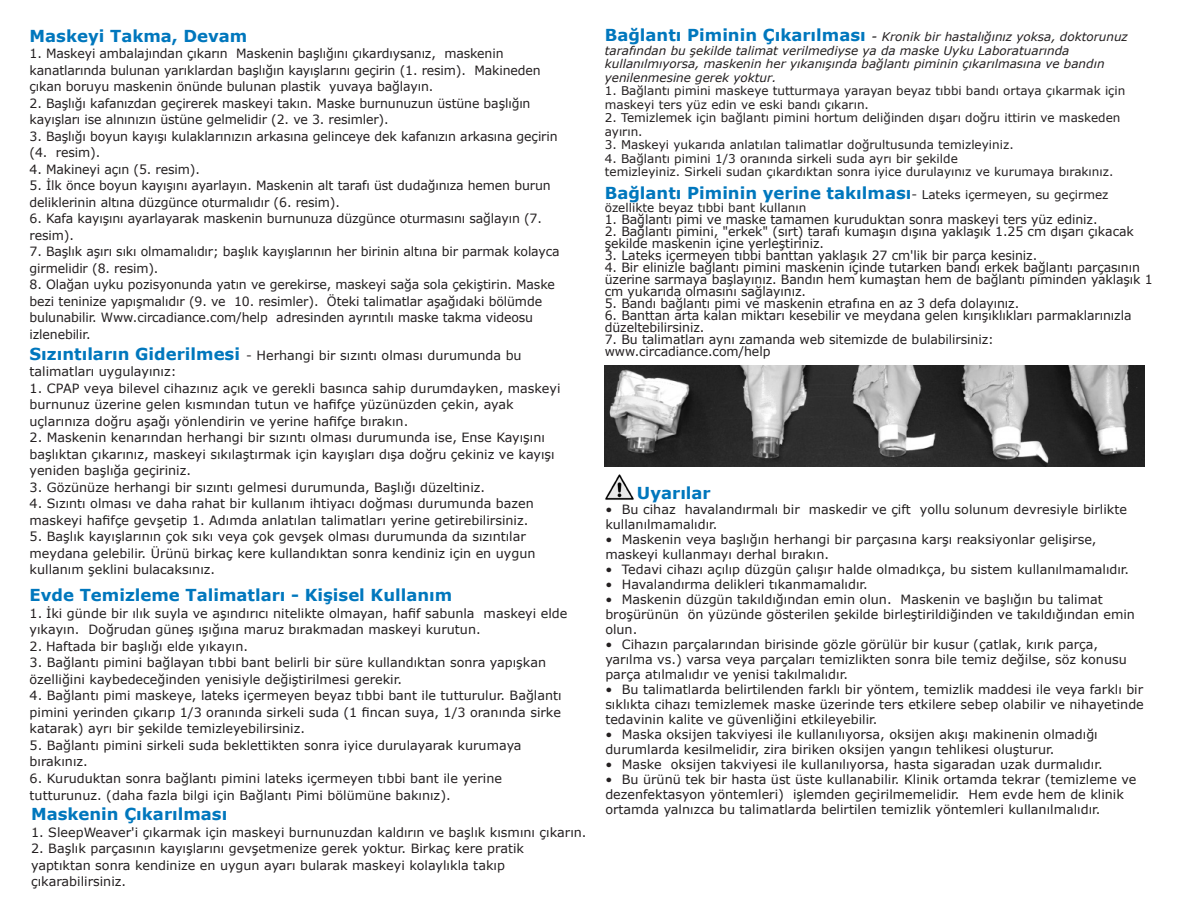
<style>
.page{position:relative;width:1188px;height:918px;background:#fff}
.page>*{position:absolute;margin:0;border:0;box-sizing:border-box;transform-origin:0 0}
.t1{font:700 16.5px "Verdana";color:#0077bd}
.t2{font:12.75px/16.5px "Verdana";color:#231f20}
.t3{font:12px/13.5px "Verdana";color:#231f20}
.t4{font:italic 12px/13.5px "Verdana";color:#231f20}
.s1{font-weight:700;font-style:normal;font-size:16.5px;color:#0077bd}
.s2{font-size:12.75px}
.s3{font-weight:400;font-size:12.75px;color:#231f20}
.s4{font-weight:400;font-size:12px;color:#231f20}
.s5{font-weight:700;font-size:16.5px;color:#0077bd}
</style>
<div class="page">
<img style="left:605px;top:366px;width:540px;height:100px">
<img style="left:605px;top:474px;width:29px;height:26px">
<p class="t4" style="left:605px;top:30px;width:525px"><span class="s1">Bağlantı Piminin Çıkarılması</span> <span class="s2">-</span> Kronik bir hastalığınız yoksa, doktorunuz tarafından bu şekilde talimat verilmediyse ya da maske Uyku Laboratuarında kullanılmıyorsa, maskenin her yıkanışında bağlantı piminin çıkarılmasına ve bandın yenilenmesine gerek yoktur.</p>
<p class="t3" style="left:605px;top:84px;width:522px">1. Bağlantı pimini maskeye tutturmaya yarayan beyaz tıbbi bandı ortaya çıkarmak için</p>
<p class="t3" style="left:605px;top:97px;width:266px">maskeyi ters yüz edin ve eski bandı çıkarın.</p>
<p class="t3" style="left:605px;top:111px;width:517px">2. Temizlemek için bağlantı pimini hortum deliğinden dışarı doğru ittirin ve maskeden ayırın.</p>
<p class="t3" style="left:605px;top:138px;width:410px">3. Maskeyi yukarıda anlatılan talimatlar doğrultusunda temizleyiniz.</p>
<p class="t3" style="left:605px;top:151px;width:355px">4. Bağlantı pimini 1/3 oranında sirkeli suda ayrı bir şekilde</p>
<p class="t3" style="left:605px;top:165px;width:510px">temizleyiniz. Sirkeli sudan çıkardıktan sonra iyice durulayınız ve kurumaya bırakınız.</p>
<p class="t1" style="left:605px;top:181px;width:505px">Bağlantı Piminin yerine takılması<span class="s3">-</span> <span class="s4">Lateks içermeyen, su geçirmez</span></p>
<p class="t3" style="left:605px;top:201px;width:203px">özellikte beyaz tıbbi bant kullanın</p>
<p class="t2" style="left:605px;top:211px;width:494px">1. Bağlantı pimi ve maske tamamen kuruduktan sonra maskeyi ters yüz ediniz.</p>
<p class="t2" style="left:605px;top:223px;width:531px">2. Bağlantı pimini, "erkek" (sırt) tarafı kumaşın dışına yaklaşık 1.25 cm dışarı çıkacak</p>
<p class="t2" style="left:605px;top:235px;width:221px">şekilde maskenin içine yerleştiriniz.</p>
<p class="t2" style="left:605px;top:247px;width:434px">3. Lateks içermeyen tıbbi banttan yaklaşık 27 cm'lik bir parça kesiniz.</p>
<p class="t2" style="left:605px;top:259px;width:537px">4. Bir elinizle bağlantı pimini maskenin içinde tutarken bandı erkek bağlantı parçasının</p>
<p class="t2" style="left:605px;top:271px;width:550px">üzerine sarmaya başlayınız. Bandın hem kumaştan hem de bağlantı piminden yaklaşık 1</p>
<p class="t2" style="left:605px;top:283px;width:203px">cm yukarıda olmasını sağlayınız.</p>
<p class="t2" style="left:605px;top:295px;width:416px">5. Bandı bağlantı pimi ve maskenin etrafına en az 3 defa dolayınız.</p>
<p class="t2" style="left:605px;top:307px;width:528px">6. Banttan arta kalan miktarı kesebilir ve meydana gelen kırışıklıkları parmaklarınızla</p>
<p class="t2" style="left:605px;top:319px;width:101px">düzeltebilirsiniz.</p>
<p class="t2" style="left:605px;top:331px;width:391px">7. Bu talimatları aynı zamanda web sitemizde de bulabilirsiniz:</p>
<p class="t1" style="left:30px;top:24px;width:219px">Maskeyi Takma, Devam</p>
<p class="t2" style="left:30px;top:45px;width:513px">1. Maskeyi ambalajından çıkarın Maskenin başlığını çıkardıysanız, maskenin kanatlarında bulunan yarıklardan başlığın kayışlarını geçirin (1. resim). Makineden çıkan boruyu maskenin önünde bulunan plastik yuvaya bağlayın.</p>
<p class="t2" style="left:30px;top:95px;width:502px">2. Başlığı kafanızdan geçirerek maskeyi takın. Maske burnunuzun üstüne başlığın kayışları ise alnınızın üstüne gelmelidir (2. ve 3. resimler).</p>
<p class="t2" style="left:30px;top:128px;width:530px">3. Başlığı boyun kayışı kulaklarınızın arkasına gelinceye dek kafanızın arkasına geçirin (4. resim).</p>
<p class="t2" style="left:30px;top:161px;width:172px">4. Makineyi açın (5. resim).</p>
<p class="t2" style="left:30px;top:177px;width:523px">5. İlk önce boyun kayışını ayarlayın. Maskenin alt tarafı üst dudağınıza hemen burun deliklerinin altına düzgünce oturmalıdır (6. resim).</p>
<p class="t2" style="left:30px;top:210px;width:514px">6. Kafa kayışını ayarlayarak maskenin burnunuza düzgünce oturmasını sağlayın (7. resim).</p>
<p class="t2" style="left:30px;top:243px;width:532px">7. Başlık aşırı sıkı olmamalıdır; başlık kayışlarının her birinin altına bir parmak kolayca girmelidir (8. resim).</p>
<p class="t2" style="left:30px;top:276px;width:527px">8. Olağan uyku pozisyonunda yatın ve gerekirse, maskeyi sağa sola çekiştirin. Maske bezi teninize yapışmalıdır (9. ve 10. resimler). Öteki talimatlar aşağıdaki bölümde bulunabilir. Www.circadiance.com/help adresinden ayrıntılı maske takma videosu izlenebilir.</p>
<p class="t2" style="left:30px;top:347px;width:494px"><span class="s5">Sızıntıların Giderilmesi</span> - Herhangi bir sızıntı olması durumunda bu</p>
<p class="t2" style="left:605px;top:343px;width:167px">www.circadiance.com/help</p>
<p class="t2" style="left:30px;top:363px;width:149px">talimatları uygulayınız:</p>
<p class="t2" style="left:30px;top:380px;width:532px">1. CPAP veya bilevel cihazınız açık ve gerekli basınca sahip durumdayken, maskeyi</p>
<p class="t2" style="left:30px;top:396px;width:486px">burnunuz üzerine gelen kısmından tutun ve hafifçe yüzünüzden çekin, ayak uçlarınıza doğru aşağı yönlendirin ve yerine hafifçe bırakın.</p>
<p class="t2" style="left:30px;top:429px;width:527px">2. Maskenin kenarından herhangi bir sızıntı olması durumunda ise, Ense Kayışını başlıktan çıkarınız, maskeyi sıkılaştırmak için kayışları dışa doğru çekiniz ve kayışı yeniden başlığa geçiriniz.</p>
<p class="t2" style="left:30px;top:479px;width:457px">3. Gözünüze herhangi bir sızıntı gelmesi durumunda, Başlığı düzeltiniz.</p>
<p class="t2" style="left:30px;top:495px;width:506px">4. Sızıntı olması ve daha rahat bir kullanım ihtiyacı doğması durumunda bazen maskeyi hafifçe gevşetip 1. Adımda anlatılan talimatları yerine getirebilirsiniz.</p>
<p class="t2" style="left:30px;top:528px;width:507px">5. Başlık kayışlarının çok sıkı veya çok gevşek olması durumunda da sızıntılar meydana gelebilir. Ürünü birkaç kere kullandıktan sonra kendiniz için en uygun kullanım şeklini bulacaksınız.</p>
<p class="t1" style="left:30px;top:583px;width:424px">Evde Temizleme Talimatları - Kişisel Kullanım</p>
<p class="t2" style="left:30px;top:605px;width:539px">1. İki günde bir ılık suyla ve aşındırıcı nitelikte olmayan, hafif sabunla maskeyi elde yıkayın. Doğrudan güneş ışığına maruz bırakmadan maskeyi kurutun.</p>
<p class="t2" style="left:30px;top:638px;width:220px">2. Haftada bir başlığı elde yıkayın.</p>
<p class="t2" style="left:30px;top:654px;width:518px">3. Bağlantı pimini bağlayan tıbbi bant belirli bir süre kullandıktan sonra yapışkan özelliğini kaybedeceğinden yenisiyle değiştirilmesi gerekir.</p>
<p class="t2" style="left:30px;top:687px;width:534px;text-align:justify">4. Bağlantı pimi maskeye, lateks içermeyen beyaz tıbbi bant ile tutturulur. Bağlantı pimini yerinden çıkarıp 1/3 oranında sirkeli suda (1 fincan suya, 1/3 oranında sirke katarak) ayrı bir şekilde temizleyebilirsiniz.</p>
<p class="t2" style="left:30px;top:737px;width:494px">5. Bağlantı pimini sirkeli suda beklettikten sonra iyice durulayarak kurumaya bırakınız.</p>
<p class="t2" style="left:30px;top:769px;width:474px;line-height:17.2px">6. Kuruduktan sonra bağlantı pimini lateks içermeyen tıbbi bant ile yerine tutturunuz. (daha fazla bilgi için Bağlantı Pimi bölümüne bakınız).</p>
<p class="t1" style="left:637px;top:481px;width:75px">Uyarılar</p>
<p class="t2" style="left:605px;top:501px;width:523px;line-height:15px">• Bu cihaz havalandırmalı bir maskedir ve çift yollu solunum devresiyle birlikte kullanılmamalıdır.</p>
<p class="t2" style="left:605px;top:531px;width:493px">• Maskenin veya başlığın herhangi bir parçasına karşı reaksiyonlar gelişirse,</p>
<p class="t2" style="left:605px;top:546px;width:225px">maskeyi kullanmayı derhal bırakın.</p>
<p class="t2" style="left:605px;top:561px;width:525px">• Tedavi cihazı açılıp düzgün çalışır halde olmadıkça, bu sistem kullanılmamalıdır.</p>
<p class="t2" style="left:605px;top:576px;width:264px">• Havalandırma delikleri tıkanmamalıdır.</p>
<p class="t2" style="left:605px;top:591px;width:499px">• Maskenin düzgün takıldığından emin olun. Maskenin ve başlığın bu talimat</p>
<p class="t2" style="left:605px;top:606px;width:531px">broşürünün ön yüzünde gösterilen şekilde birleştirildiğinden ve takıldığından emin</p>
<p class="t2" style="left:605px;top:621px;width:34px">olun.</p>
<p class="t2" style="left:605px;top:636px;width:494px">• Cihazın parçalarından birisinde gözle görülür bir kusur (çatlak, kırık parça,</p>
<p class="t2" style="left:605px;top:651px;width:523px">yarılma vs.) varsa veya parçaları temizlikten sonra bile temiz değilse, söz konusu</p>
<p class="t2" style="left:605px;top:666px;width:244px">parça atılmalıdır ve yenisi takılmalıdır.</p>
<p class="t2" style="left:605px;top:681px;width:540px;line-height:15px;text-align:justify">• Bu talimatlarda belirtilenden farklı bir yöntem, temizlik maddesi ile veya farklı bir sıklıkta cihazı temizlemek maske üzerinde ters etkilere sebep olabilir ve nihayetinde tedavinin kalite ve güvenliğini etkileyebilir.</p>
<p class="t2" style="left:605px;top:726px;width:494px">• Maska oksijen takviyesi ile kullanılıyorsa, oksijen akışı makinenin olmadığı</p>
<p class="t2" style="left:605px;top:741px;width:451px">durumlarda kesilmelidir, zira biriken oksijen yangın tehlikesi oluşturur.</p>
<p class="t2" style="left:605px;top:756px;width:499px">• Maske oksijen takviyesi ile kullanılıyorsa, hasta sigaradan uzak durmalıdır.</p>
<p class="t2" style="left:605px;top:771px;width:533px;line-height:15px">• Bu ürünü tek bir hasta üst üste kullanabilir. Klinik ortamda tekrar (temizleme ve dezenfektasyon yöntemleri) işlemden geçirilmemelidir. Hem evde hem de klinik</p>
<p class="t1" style="left:31px;top:803px;width:198px">Maskenin Çıkarılması</p>
<p class="t2" style="left:605px;top:801px;width:497px">ortamda yalnızca bu talimatlarda belirtilen temizlik yöntemleri kullanılmalıdır.</p>
<p class="t2" style="left:31px;top:824px;width:557px">1. SleepWeaver'i çıkarmak için maskeyi burnunuzdan kaldırın ve başlık kısmını çıkarın.</p>
<p class="t2" style="left:31px;top:840px;width:495px">2. Başlık parçasının kayışlarını gevşetmenize gerek yoktur. Birkaç kere pratik</p>
<p class="t2" style="left:31px;top:857px;width:475px">yaptıktan sonra kendinize en uygun ayarı bularak maskeyi kolaylıkla takıp çıkarabilirsiniz.</p>
</div>
